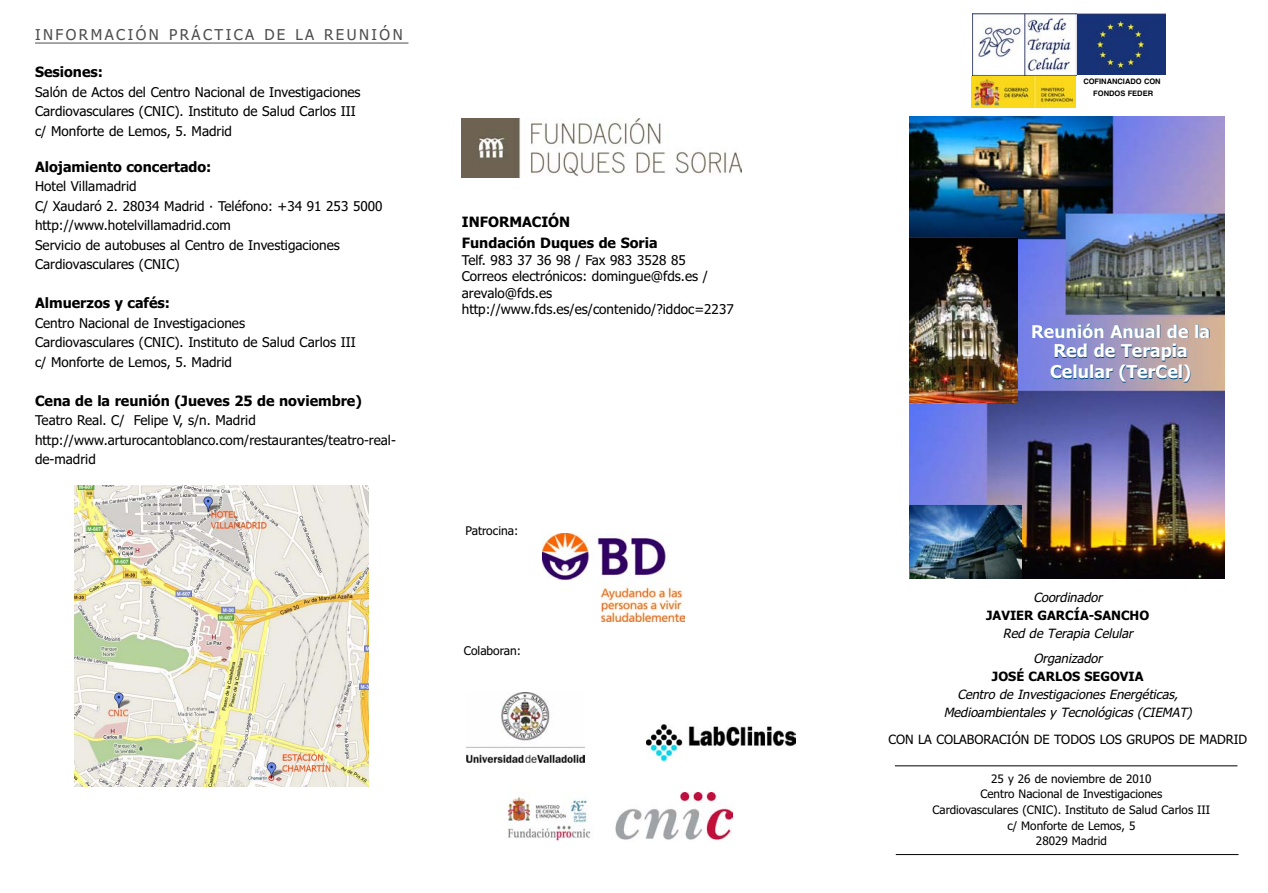
<style>
.page{position:relative;width:1268px;height:893px;background:#fff}
.page>*{position:absolute;margin:0;border:0;box-sizing:border-box;transform-origin:0 0}
.t1{font:700 17.7px/20.2px "Tahoma";color:#004f83;text-align:center}
.t2{font:15px "Tahoma";letter-spacing:.165em;color:#4d4d4d}
.t3{font:700 14.25px/21px "Tahoma";color:#000}
.t4{font:13.5px/19.5px "Tahoma";color:#000}
.t5{font:italic 12.75px/25.7px "Tahoma";color:#000;text-align:center}
.t6{font:12.75px "Tahoma";color:#000}
.t7{font:700 12.75px "Tahoma";color:#000}
.t8{font:12px "Tahoma";color:#000}
.t9{font:11.7px/15.6px "Tahoma";color:#000;text-align:center}
.t10{font:700 7.5px/12.3px "Helvetica CE";color:#000;text-align:center}
</style>
<div class="page">
<hr style="left:894px;top:765px;width:343px;height:1px;background:#000">
<hr style="left:895px;top:854px;width:343px;height:1px;background:#000">
<img style="left:467px;top:693px;width:117px;height:69px">
<img style="left:646px;top:724px;width:149px;height:37px">
<div style="left:970px;top:13px;width:107px;height:63px;background:#f0f2f2"></div>
<img style="left:971px;top:13px;width:104px;height:63px">
<img style="left:971px;top:76px;width:104px;height:32px">
<hr style="left:35px;top:43px;width:373px;height:1px;background:#4d4d4d">
<img style="left:74px;top:486px;width:294px;height:300px">
<img style="left:462px;top:118px;width:279px;height:59px">
<img style="left:542px;top:534px;width:142px;height:88px">
<img style="left:507px;top:793px;width:225px;height:48px">
<img style="left:909px;top:117px;width:315px;height:461px">
<img style="left:1077px;top:14px;width:88px;height:61px">
<img style="left:909px;top:506px;width:112px;height:72px">
<img style="left:909px;top:238px;width:108px;height:165px">
<p class="t2" style="left:35px;top:26px;width:369px">INFORMACIÓN PRÁCTICA DE LA REUNIÓN</p>
<p class="t3" style="left:35px;top:62px;width:70px">Sesiones:</p>
<p class="t4" style="left:35px;top:82px;width:327px">Salón de Actos del Centro Nacional de Investigaciones<br>Cardiovasculares (CNIC). Instituto de Salud Carlos III c/ Monforte de Lemos, 5. Madrid</p>
<p class="t3" style="left:35px;top:156px;width:178px">Alojamiento concertado:</p>
<p class="t4" style="left:35px;top:177px;width:349px">Hotel Villamadrid<br>C/ Xaudaró 2. 28034 Madrid · Teléfono: +34 91 253 5000 http://www.hotelvillamadrid.com<br>Servicio de autobuses al Centro de Investigaciones Cardiovasculares (CNIC)</p>
<p class="t3" style="left:35px;top:293px;width:136px">Almuerzos y cafés:</p>
<p class="t4" style="left:35px;top:313px;width:322px">Centro Nacional de Investigaciones<br>Cardiovasculares (CNIC). Instituto de Salud Carlos III c/ Monforte de Lemos, 5. Madrid</p>
<p class="t3" style="left:35px;top:390px;width:328px">Cena de la reunión (Jueves 25 de noviembre)</p>
<p class="t4" style="left:35px;top:411px;width:362px">Teatro Real. C/ Felipe V, s/n. Madrid http://www.arturocantoblanco.com/restaurantes/teatro-real&shy;de-madrid</p>
<p class="t3" style="left:462px;top:212px;width:197px">INFORMACIÓN<br>Fundación Duques de Soria</p>
<p class="t4" style="left:462px;top:252px;width:273px;line-height:16.5px">Telf. 983 37 36 98 / Fax 983 3528 85<br>Correos electrónicos: domingue@fds.es / arevalo@fds.es http://www.fds.es/es/contenido/?iddoc=2237</p>
<p class="t8" style="left:465px;top:524px;width:54px">Patrocina:</p>
<p class="t8" style="left:464px;top:644px;width:59px">Colaboran:</p>
<p class="t10" style="left:1083px;top:75px;width:79px">COFINANCIADO CON<br>FONDOS FEDER</p>
<h1 class="t1" style="left:1031px;top:322px;width:181px">Reunión Anual de la<br>Red de Terapia<br>Celular (TerCel)</h1>
<p class="t5" style="left:1033px;top:585px;width:74px">Coordinador</p>
<p class="t7" style="left:986px;top:608px;width:164px">JAVIER GARCÍA-SANCHO</p>
<p class="t5" style="left:1002px;top:620px;width:135px">Red de Terapia Celular<br>Organizador</p>
<p class="t7" style="left:991px;top:669px;width:153px">JOSÉ CARLOS SEGOVIA</p>
<p class="t5" style="left:943px;top:686px;width:253px;line-height:18px">Centro de Investigaciones Energéticas,<br>Medioambientales y Tecnológicas (CIEMAT)</p>
<p class="t6" style="left:888px;top:732px;width:360px">CON LA COLABORACIÓN DE TODOS LOS GRUPOS DE MADRID</p>
<p class="t9" style="left:932px;top:771px;width:279px">25 y 26 de noviembre de 2010<br>Centro Nacional de Investigaciones<br>Cardiovasculares (CNIC). Instituto de Salud Carlos III c/ Monforte de Lemos, 5<br>28029 Madrid</p>
</div>
